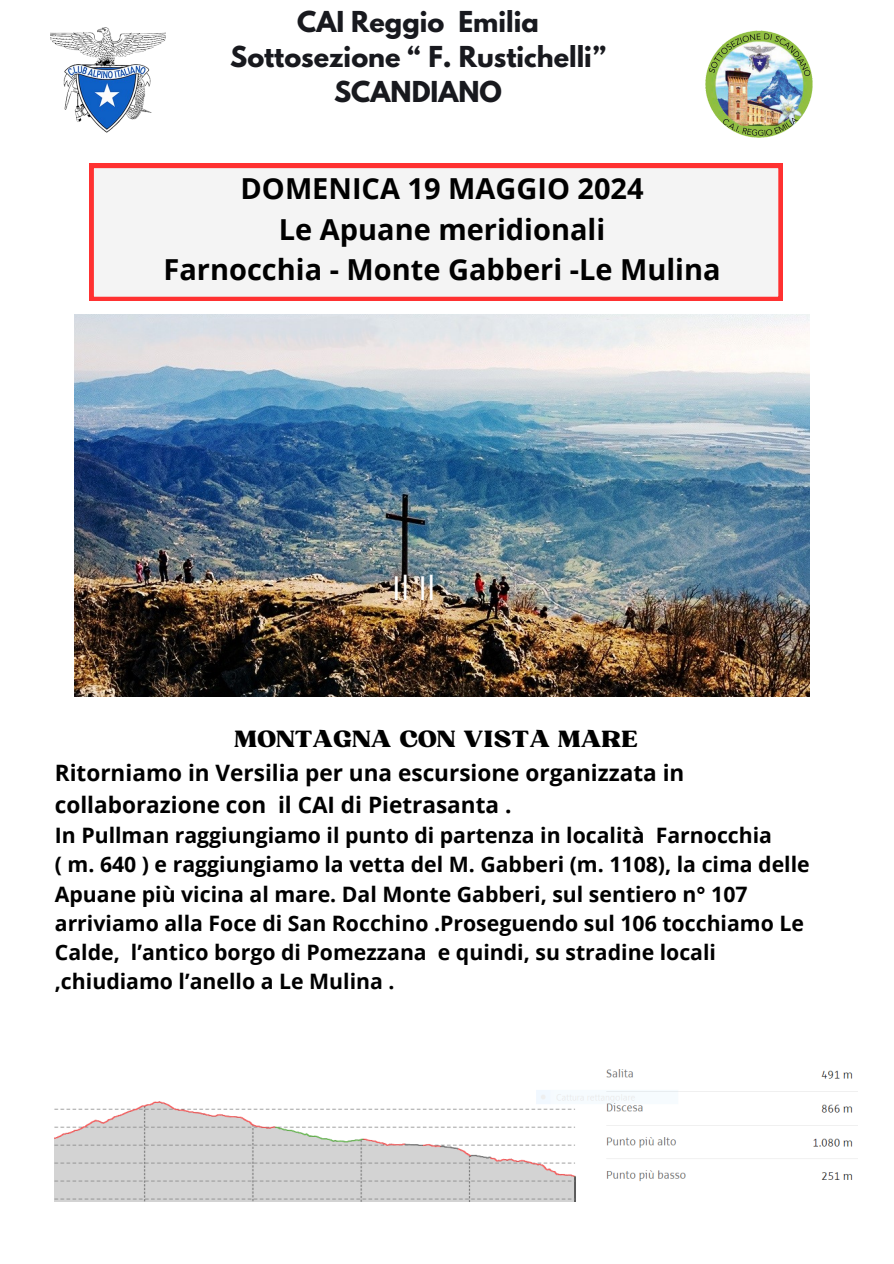
<style>
.page{position:relative;width:894px;height:1264px;background:#fff}
.page>*{position:absolute;margin:0;border:0;box-sizing:border-box;transform-origin:0 0}
.t1{font:33px "Open Sans";color:#fff}
.t2{font:700 28.95px/40.5px "Open Sans";color:#000;text-align:center}
.t3{font:700 25.5px/35.4px "League Spartan";color:#18191e;text-align:center}
.t4{font:700 22.5px/31.5px "Open Sans";color:#000}
.t5{font:22.5px "Bugaki";color:#000}
.t6{font:700 21.3px/29.2px "Open Sans";color:#000}
</style>
<div class="page">
<img style="left:50px;top:28px;width:115px;height:104px">
<img style="left:705px;top:31px;width:108px;height:107px">
<svg style="left:89px;top:164px;width:693px;height:137px"></svg>
<img style="left:75px;top:315px;width:734px;height:381px">
<img style="left:55px;top:1069px;width:802px;height:132px">
<h1 class="t3" style="left:230px;top:7px;width:377px">CAI Reggio Emilia<br>Sottosezione “ F. Rustichelli”<br>SCANDIANO</h1>
<p class="t2" style="left:163px;top:168px;width:558px">DOMENICA 19 MAGGIO 2024<br>Le Apuane meridionali<br>Farnocchia - Monte Gabberi -Le Mulina</p>
<p class="t1" style="left:392px;top:565px;width:45px">Il Il</p>
<p class="t5" style="left:234px;top:725px;width:405px">MONTAGNA CON VISTA MARE</p>
<p class="t4" style="left:55px;top:756px;width:631px">Ritorniamo in Versilia per una escursione organizzata in collaborazione con il CAI di Pietrasanta .</p>
<p class="t6" style="left:55px;top:820px;width:756px">In Pullman raggiungiamo il punto di partenza in località Farnocchia<br>( m. 640 ) e raggiungiamo la vetta del M. Gabberi (m. 1108), la cima delle Apuane più vicina al mare. Dal Monte Gabberi, sul sentiero n° 107 arriviamo alla Foce di San Rocchino .Proseguendo sul 106 tocchiamo Le Calde, l’antico borgo di Pomezzana e quindi, su stradine locali ,chiudiamo l’anello a Le Mulina .</p>
</div>
